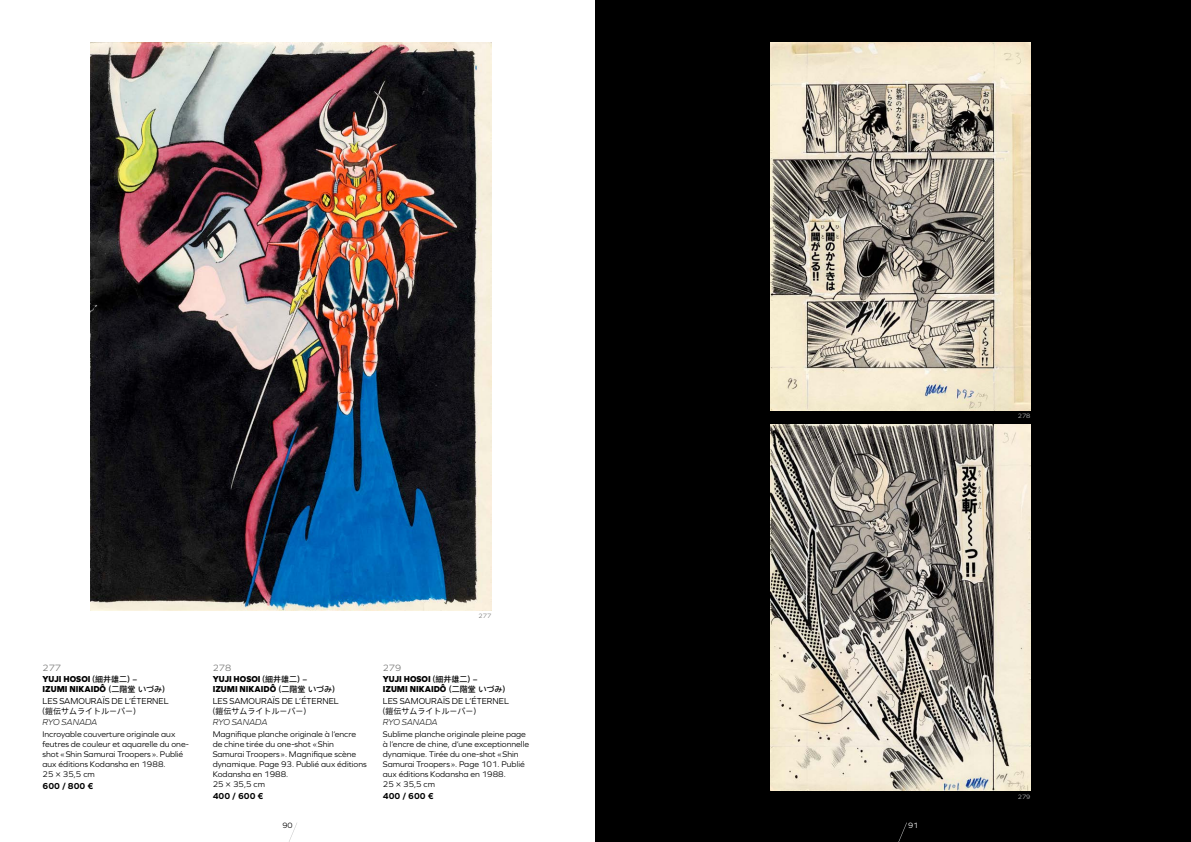
<style>
.page{position:relative;width:1191px;height:842px;background:#fff}
.page>*{position:absolute;margin:0;border:0;box-sizing:border-box;transform-origin:0 0}
.t1{font:9.5px "Graphie";color:#7b7b7a}
.t2{font:800 9px/10px "Graphie";color:#000;scale:.95 1}
.t3{font:9px "Graphie";color:#000;scale:.95 1}
.t4{font:italic 300 9px "Graphie";letter-spacing:-.005em;color:#000;scale:.95 1}
.t5{font:700 9px "Graphie";color:#000}
.t6{font:8.5px/10px "Graphie";color:#000}
.t7{font:8px "Ping Fang SC";color:#000}
.t8{font:8px "Graphie";color:#000}
.t9{font:8px "Graphie";color:#fff}
.t10{font:6.5px "Graphie";color:#bbbcbd}
.t11{font:6.5px "Graphie";color:#7b7b7a}
.s1{font-family:"Ping Fang SC";font-weight:500;font-size:8px}
</style>
<div class="page">
<div style="left:595px;top:0;width:596px;height:842px;background:#000"></div>
<img style="left:90px;top:43px;width:401px;height:567px">
<img style="left:770px;top:43px;width:260px;height:367px">
<img style="left:770px;top:424px;width:260px;height:367px">
<svg style="left:898px;top:823px;width:9px;height:19px"></svg>
<svg style="left:289px;top:823px;width:8px;height:19px"></svg>
<p class="t1" style="left:43px;top:662px;width:20px">277</p>
<p class="t2" style="left:43px;top:674px;width:130px">YUJI HOSOI <span class="s1">(細井雄二) -<br></span>IZUMI NIKAIDÔ <span class="s1">(二階堂 いづみ)</span></p>
<p class="t3" style="left:43px;top:695px;width:134px">LES SAMOURAÏS DE L’ÉTERNEL</p>
<p class="t7" style="left:43px;top:706px;width:95px">(鎧伝サムライトルーパー)</p>
<p class="t4" style="left:43px;top:717px;width:59px">RYO SANADA</p>
<p class="t6" style="left:43px;top:729px;width:148px">Incroyable couverture originale aux feutres de couleur et aquarelle du one&shy;shot «Shin Samurai Troopers ». Publié aux éditions Kodansha en 1988.<br>25 × 35,5 cm</p>
<p class="t5" style="left:43px;top:781px;width:52px">600 / 800 €</p>
<p class="t11" style="left:478px;top:612px;width:14px">277</p>
<p class="t1" style="left:213px;top:662px;width:20px">278</p>
<p class="t2" style="left:213px;top:674px;width:130px">YUJI HOSOI <span class="s1">(細井雄二) -<br></span>IZUMI NIKAIDÔ <span class="s1">(二階堂 いづみ)</span></p>
<p class="t3" style="left:213px;top:695px;width:134px">LES SAMOURAÏS DE L’ÉTERNEL</p>
<p class="t7" style="left:213px;top:706px;width:95px">(鎧伝サムライトルーパー)</p>
<p class="t4" style="left:213px;top:717px;width:59px">RYO SANADA</p>
<p class="t6" style="left:213px;top:729px;width:156px">Magnifique planche originale à l’encre de chine tirée du one-shot «Shin<br>Samurai Troopers ». Magnifique scène dynamique. Page 93. Publié aux éditions<br>Kodansha en 1988.<br>25 × 35,5 cm</p>
<p class="t5" style="left:213px;top:791px;width:52px">400 / 600 €</p>
<p class="t1" style="left:383px;top:662px;width:20px">279</p>
<p class="t2" style="left:383px;top:674px;width:130px">YUJI HOSOI <span class="s1">(細井雄二) -<br></span>IZUMI NIKAIDÔ <span class="s1">(二階堂 いづみ)</span></p>
<p class="t3" style="left:383px;top:695px;width:134px">LES SAMOURAÏS DE L’ÉTERNEL</p>
<p class="t7" style="left:383px;top:706px;width:95px">(鎧伝サムライトルーパー)</p>
<p class="t4" style="left:383px;top:717px;width:59px">RYO SANADA</p>
<p class="t6" style="left:383px;top:729px;width:148px">Sublime planche originale pleine page à l’encre de chine, d’une exceptionnelle dynamique. Tirée du one-shot «Shin<br>Samurai Troopers ». Page 101. Publié aux éditions Kodansha en 1988.<br>25 × 35,5 cm</p>
<p class="t5" style="left:383px;top:791px;width:52px">400 / 600 €</p>
<p class="t8" style="left:282px;top:820px;width:12px">90</p>
<p class="t9" style="left:908px;top:820px;width:12px">91</p>
<p class="t10" style="left:1017px;top:412px;width:14px">278</p>
<p class="t10" style="left:1017px;top:793px;width:14px">279</p>
</div>
